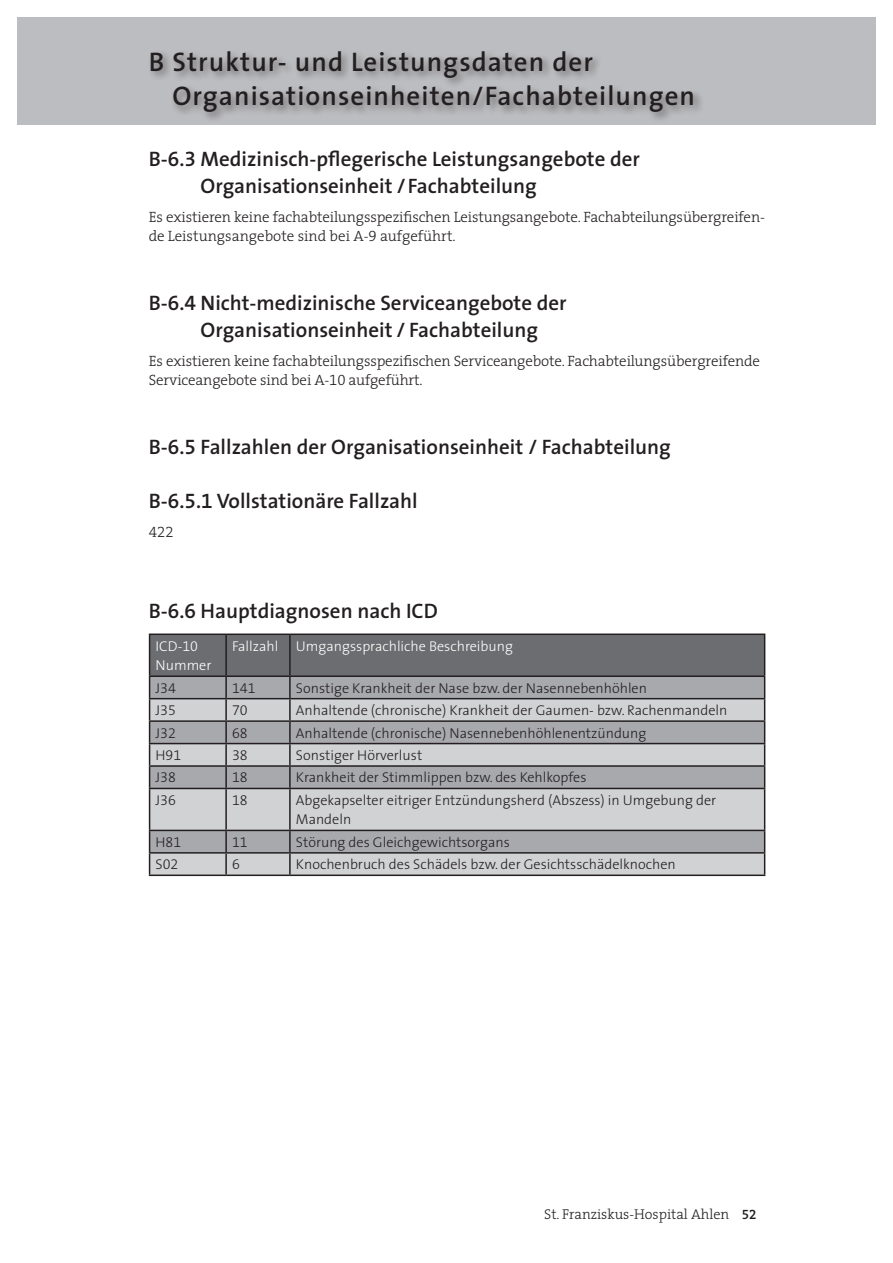
<style>
.page{position:relative;width:893px;height:1263px;background:#fff}
.page>*{position:absolute;margin:0;border:0;box-sizing:border-box;transform-origin:0 0}
.t1{font:600 27px/34.5px "The Sans";letter-spacing:.04em;color:#231f20}
.t2{font:600 21px/27px "The Sans";color:#231f20}
.t3{font:300 15px/19.5px "The Serif";letter-spacing:-.01em;color:#231f20}
.t4{font:15px "The Serif Light Expert";color:#231f20}
.t5{font:300 14.25px/19.5px "The Sans";color:#231f20}
.t6{font:300 14.25px/19.5px "The Sans";color:#fff}
.t7{font:14.25px "The Sans Light Expert";color:#231f20}
.t8{font:300 14.25px "The Serif";color:#231f20}
.s1{font-family:"The Sans Semi Bold Expert";font-weight:400}
.s2{font-family:"The Serif Light Expert";font-weight:400}
.s3{font-family:"The Sans Light Expert";font-weight:400}
.s4{font-family:"The Sans";font-weight:300}
.s5{font-family:"The Serif Semi Bold Expert";font-weight:400;font-size:13.5px}
</style>
<div class="page">
<svg style="left:150px;top:789px;width:614px;height:85px;background:#c4c5c8"></svg>
<hr style="left:149px;top:633px;width:77px;height:2px;background:#231f20">
<hr style="left:226px;top:633px;width:64px;height:2px;background:#231f20">
<hr style="left:290px;top:633px;width:475px;height:2px;background:#231f20">
<hr style="left:149px;top:788px;width:77px;height:1px;background:#231f20">
<hr style="left:226px;top:788px;width:64px;height:1px;background:#231f20">
<hr style="left:225px;top:789px;width:2px;height:41px;background:#231f20">
<hr style="left:290px;top:788px;width:475px;height:1px;background:#231f20">
<hr style="left:289px;top:789px;width:2px;height:41px;background:#231f20">
<hr style="left:149px;top:830px;width:77px;height:1px;background:#231f20">
<hr style="left:226px;top:830px;width:64px;height:1px;background:#231f20">
<hr style="left:225px;top:831px;width:2px;height:21px;background:#231f20">
<hr style="left:290px;top:830px;width:475px;height:1px;background:#231f20">
<hr style="left:289px;top:831px;width:2px;height:21px;background:#231f20">
<hr style="left:149px;top:852px;width:77px;height:2px;background:#231f20">
<hr style="left:226px;top:852px;width:64px;height:2px;background:#231f20">
<hr style="left:225px;top:854px;width:2px;height:20px;background:#231f20">
<hr style="left:290px;top:852px;width:475px;height:2px;background:#231f20">
<hr style="left:289px;top:854px;width:2px;height:20px;background:#231f20">
<hr style="left:149px;top:874px;width:77px;height:2px;background:#231f20">
<hr style="left:226px;top:874px;width:64px;height:2px;background:#231f20">
<hr style="left:290px;top:874px;width:475px;height:2px;background:#231f20">
<svg style="left:149px;top:634px;width:616px;height:154px;background:#9a9b9e"></svg>
<hr style="left:149px;top:789px;width:1px;height:41px;background:#231f20">
<hr style="left:764px;top:789px;width:1px;height:41px;background:#231f20">
<svg style="left:149px;top:831px;width:1px;height:43px"></svg>
<svg style="left:764px;top:831px;width:1px;height:43px"></svg>
<div style="left:17px;top:17px;width:859px;height:108px;background:#bcbdc0"></div>
<div style="left:148px;top:48px;width:556px;height:75px;background:#231f20;opacity:.5"></div>
<h1 class="t1" style="left:172px;top:44px;width:524px;text-indent:-24px">B Struktur- und Leistungsdaten der<br>Organisationseinheiten/Fachabteilungen</h1>
<h2 class="t2" style="left:201px;top:145px;width:441px;text-indent:-52px">B-<span class="s1">6</span>.<span class="s1">3</span> Medizinisch-pflegerische Leistungsangebote der<br>Organisationseinheit /Fachabteilung</h2>
<p class="t3" style="left:149px;top:206px;width:618px">Es existieren keine fachabteilungsspezifischen Leistungsangebote. Fachabteilungsübergreifen&shy;de Leistungsangebote sind bei A-<span class="s2">9</span> aufgeführt.</p>
<h2 class="t2" style="left:201px;top:289px;width:368px;text-indent:-52px">B-<span class="s1">6</span>.<span class="s1">4</span> Nicht-medizinische Serviceangebote der<br>Organisationseinheit / Fachabteilung</h2>
<p class="t3" style="left:149px;top:350px;width:613px">Es existieren keine fachabteilungsspezifischen Serviceangebote. Fachabteilungsübergreifende<br>Serviceangebote sind bei A-<span class="s2">10</span> aufgeführt.</p>
<h2 class="t2" style="left:149px;top:433px;width:524px">B-<span class="s1">6</span>.<span class="s1">5</span> Fallzahlen der Organisationseinheit / Fachabteilung</h2>
<h2 class="t2" style="left:149px;top:487px;width:270px">B-<span class="s1">6</span>.<span class="s1">5</span>.<span class="s1">1</span> Vollstationäre Fallzahl</h2>
<p class="t4" style="left:149px;top:519px;width:26px">422</p>
<h2 class="t2" style="left:149px;top:597px;width:291px">B-<span class="s1">6</span>.<span class="s1">6</span> Hauptdiagnosen nach ICD</h2>
<p class="t6" style="left:156px;top:636px;width:57px">ICD-<span class="s3">10<br></span>Nummer</p>
<p class="t6" style="left:232px;top:636px;width:282px">Fallzahl Umgangssprachliche Beschreibung</p>
<p class="t7" style="left:156px;top:676px;width:22px"><span class="s4">J</span>34</p>
<p class="t7" style="left:232px;top:676px;width:25px">141</p>
<p class="t5" style="left:296px;top:678px;width:353px">Sonstige Krankheit der Nase bzw. der Nasennebenhöhlen</p>
<p class="t7" style="left:156px;top:698px;width:22px"><span class="s4">J</span>35</p>
<p class="t7" style="left:232px;top:698px;width:17px">70</p>
<p class="t5" style="left:296px;top:700px;width:433px">Anhaltende (chronische) Krankheit der Gaumen- bzw. Rachenmandeln</p>
<p class="t7" style="left:156px;top:721px;width:22px"><span class="s4">J</span>32</p>
<p class="t7" style="left:232px;top:721px;width:17px">68</p>
<p class="t5" style="left:296px;top:722px;width:352px">Anhaltende (chronische) Nasennebenhöhlenentzündung</p>
<p class="t7" style="left:156px;top:743px;width:27px"><span class="s4">H</span>91</p>
<p class="t7" style="left:232px;top:743px;width:17px">38</p>
<p class="t5" style="left:296px;top:745px;width:128px">Sonstiger Hörverlust</p>
<p class="t7" style="left:156px;top:766px;width:22px"><span class="s4">J</span>38</p>
<p class="t7" style="left:232px;top:766px;width:17px">18</p>
<p class="t5" style="left:296px;top:767px;width:292px">Krankheit der Stimmlippen bzw. des Kehlkopfes</p>
<p class="t7" style="left:156px;top:788px;width:22px"><span class="s4">J</span>36</p>
<p class="t7" style="left:232px;top:788px;width:17px">18</p>
<p class="t5" style="left:296px;top:790px;width:422px">Abgekapselter eitriger Entzündungsherd (Abszess) in Umgebung der<br>Mandeln</p>
<p class="t7" style="left:156px;top:830px;width:27px"><span class="s4">H</span>81</p>
<p class="t7" style="left:232px;top:830px;width:17px">11</p>
<p class="t5" style="left:296px;top:832px;width:215px">Störung des Gleichgewichtsorgans</p>
<p class="t7" style="left:156px;top:853px;width:24px"><span class="s4">S</span>02</p>
<p class="t7" style="left:232px;top:853px;width:9px">6</p>
<p class="t5" style="left:296px;top:854px;width:381px">Knochenbruch des Schädels bzw. der Gesichtsschädelknochen</p>
<p class="t8" style="left:544px;top:1202px;width:214px">St. Franziskus-Hospital Ahlen <span class="s5">52</span></p>
</div>
